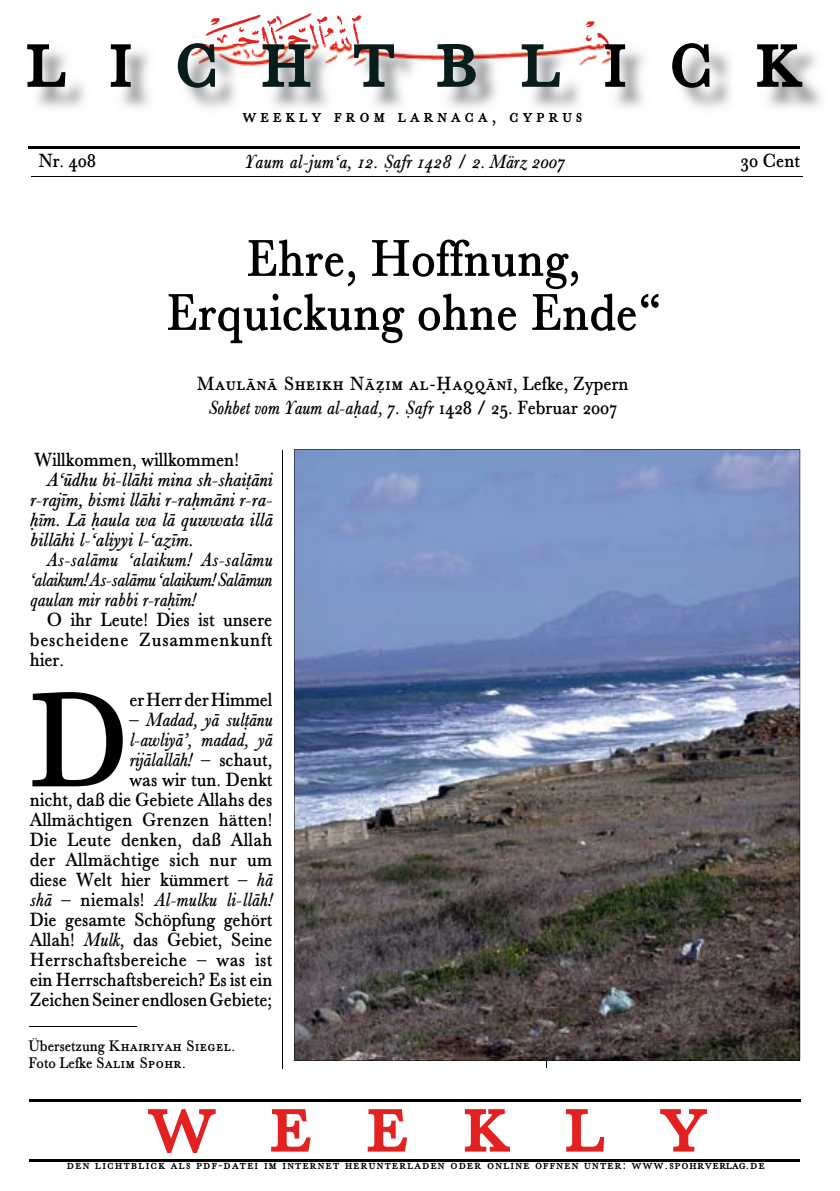
<style>
.page{position:relative;width:840px;height:1191px;background:#fff}
.page>*{position:absolute;margin:0;border:0;box-sizing:border-box;transform-origin:0 0}
.t1{font:140.8px "Spohr Bleisatz Normal";color:#000;scale:.93 1}
.t2{font:98px "Spohr Bleisatz Kapitaelchen";letter-spacing:.45em;color:#000;scale:.93 1}
.t3{font:98px "Spohr Bleisatz Kapitaelchen";letter-spacing:.6em;color:#e32120;scale:.93 1}
.t4{font:54px/54px "Spohr Bleisatz Normal";color:#000;text-align:center;scale:.93 1}
.t5{font:20px/20px "Spohr Bleisatz Normal";color:#000;text-align:justify;scale:.93 1}
.t6{font:20px/20px "Spohr Bleisatz Kursiv";color:#000;text-align:justify;scale:.93 1}
.t7{font:20px/20px "Spohr Bleisatz Kursiv";color:#000;text-align:justify}
.t8{font:20px "Spohr Bleisatz Kapitaelchen";letter-spacing:.06em;color:#000;scale:.93 1}
.t9{font:20px "Spohr Bleisatz Kursiv";letter-spacing:.025em;color:#000;scale:.93 1}
.t10{font:20px "Spohr Bleisatz Kapitaelchen";letter-spacing:.22em;color:#000;scale:.93 1}
.t11{font:16px "Spohr Bleisatz Kapitaelchen";letter-spacing:.05em;color:#000;scale:.93 1}
.t12{font:16px "Spohr Bleisatz Normal";color:#000;scale:.93 1}
.t13{font:14px "Spohr Bleisatz Kapitaelchen";letter-spacing:.1em;color:#000;scale:.93 1}
.s1{color:#071d1b}
.s2{font-family:"Spohr Bleisatz Normal"}
.s3{font-family:"Spohr Bleisatz Kursiv"}
.s4{font-family:"Spohr Bleisatz Kapitaelchen"}
</style>
<div class="page">
<img style="left:199px;top:8px;width:411px;height:37px">
<hr style="left:29px;top:1159px;width:769px;height:2px;background:#000">
<hr style="left:29px;top:1099px;width:771px;height:2px;background:#000">
<hr style="left:29px;top:1026px;width:108px;height:1px;background:#010202">
<hr style="left:282px;top:450px;width:1px;height:618px;background:#000">
<hr style="left:28px;top:146px;width:771px;height:2px;background:#000">
<hr style="left:31px;top:176px;width:771px;height:1px;background:#000">
<img style="left:36px;top:50px;width:786px;height:63px">
<img style="left:242px;top:113px;width:340px;height:1px">
<img style="left:178px;top:45px;width:437px;height:21px">
<hr style="left:545px;top:795px;width:1px;height:272px;background:#000">
<img style="left:294px;top:449px;width:505px;height:611px">
<h2 class="t2" style="left:26px;top:-10px;width:835px">li<span class="s1">chtbl</span>ick</h2>
<p class="t10" style="left:242px;top:102px;width:366px">weekly from larnaca, cyprus</p>
<p class="t5" style="left:39px;top:151px;width:63px">Nr. 408</p>
<p class="t9" style="left:244px;top:148px;width:345px">Yaum al-jum‘a, 12. #afr 1428 / 2. März 2007</p>
<p class="t5" style="left:740px;top:152px;width:65px">30 Cent</p>
<h3 class="t4" style="left:166px;top:234px;width:533px">Ehre, Hoffnung,<br>Erquickung ohne Ende“</h3>
<p class="t8" style="left:197px;top:370px;width:465px">Maulânâ Sheikh Nâ|im al-Óaqqânî, <span class="s2">Lefke, Zypern</span></p>
<p class="t6" style="left:208px;top:398px;width:441px">Sohbet vom Yaum al-aª-ad, 7. #afr <span class="s2">1428 / 25. Februar 2007</span></p>
<p class="t5" style="left:34px;top:450px;width:221px">Willkommen, willkommen!</p>
<p class="t7" style="left:30px;top:470px;width:244px;text-indent:17px">A‘ûdhu bi-llâhi mina sh-shai†âni r-rajîm, bismi llâhi r-raª-mâni r-ra&shy;ª-îm. Lâ ª-aula wa lâ quwwata illâ billâhi l-‘aliyyi l-‘a|îm.</p>
<p class="t6" style="left:30px;top:550px;width:262px;text-indent:17px">As-salâmu ‘alaikum! As-salâmu ‘alaikum! As-salâmu ‘alaikum! Salâmun qaulan mir rabbi r-raª-îm!</p>
<p class="t5" style="left:30px;top:610px;width:262px;text-indent:17px">O ihr Leute! Dies ist unsere bescheidene Zusammenkunft hier.</p>
<h1 class="t1" style="left:30px;top:647px;width:109px">D</h1>
<p class="t5" style="left:129px;top:690px;width:155px">er Herr der Himmel</p>
<p class="t6" style="left:129px;top:710px;width:155px"><span class="s2">–</span> Madad, yâ sul†ânu l-awliyâ’, madad, yâ rijâlallâh! <span class="s2">– schaut,</span></p>
<p class="t5" style="left:30px;top:770px;width:262px;text-indent:100px">was wir tun. Denkt nicht, daß die Gebiete Allahs des Allmächtigen Grenzen hätten!<br>Die Leute denken, daß Allah der Allmächtige sich nur um diese Welt hier kümmert – <span class="s3">hâ</span></p>
<p class="t6" style="left:30px;top:890px;width:262px">shâ <span class="s2">– niemals!</span> Al-mulku li-llâh!</p>
<p class="t5" style="left:30px;top:910px;width:262px">Die gesamte Schöpfung gehört Allah! <span class="s3">Mulk</span>, das Gebiet, Seine Herrschaftsbereiche – was ist ein Herrschaftsbereich? Es ist ein Zeichen Seiner endlosen Gebiete;</p>
<p class="t11" style="left:28px;top:1035px;width:224px"><span class="s2">Übersetzung</span> Khairiyah Siegel<span class="s2">.</span></p>
<p class="t12" style="left:28px;top:1052px;width:171px">Foto Lefke <span class="s4">Salim Spohr</span>.</p>
<h2 class="t3" style="left:148px;top:1055px;width:602px">weekly</h2>
<p class="t13" style="left:67px;top:1155px;width:751px">den lichtblick als pdf-datei im internet herunterladen oder online öffnen unter: www.spohrverlag.de</p>
</div>
